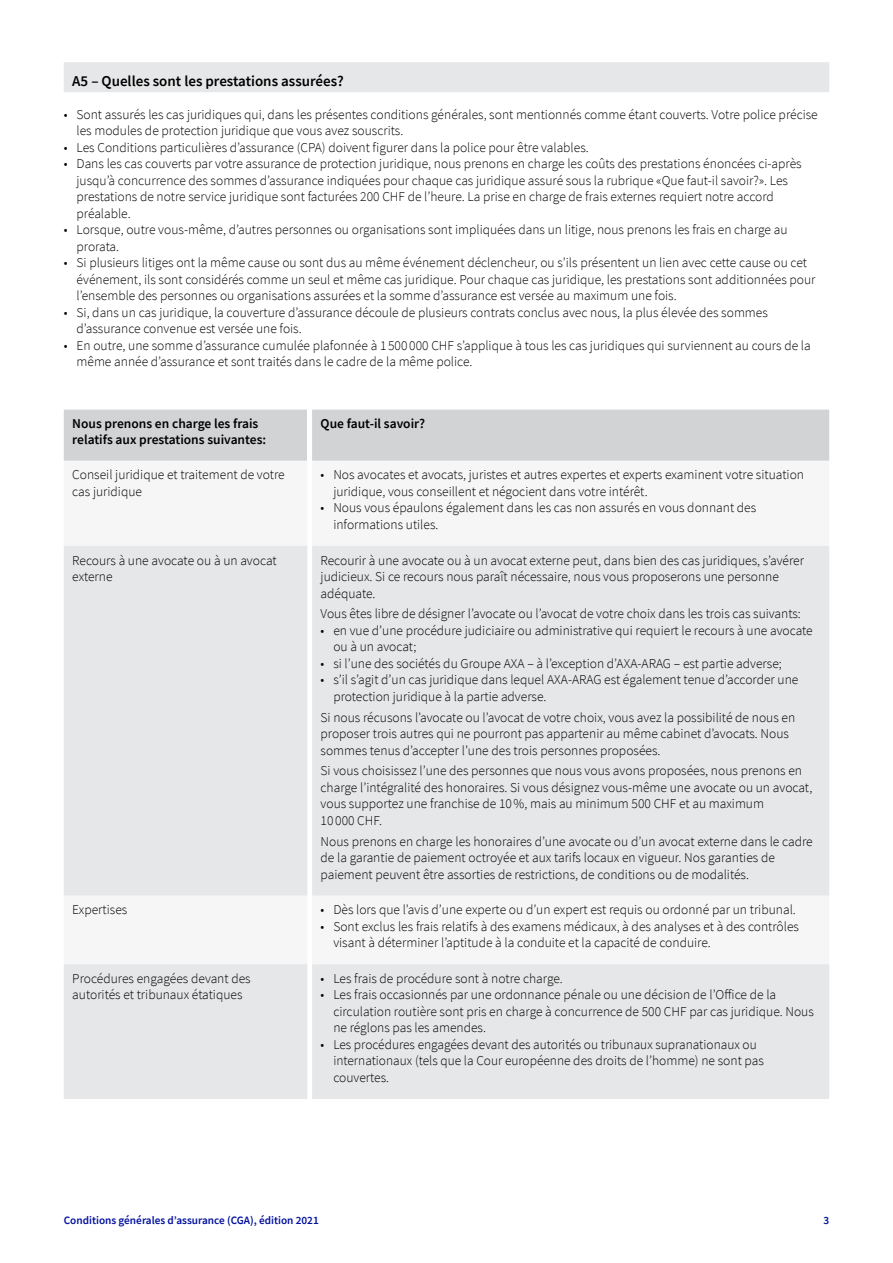
<style>
.page{position:relative;width:893px;height:1263px;background:#fff}
.page>*{position:absolute;margin:0;border:0;box-sizing:border-box;transform-origin:0 0}
.t1{font:600 15px "Source Sans Pro";color:#000}
.t2{font:300 13.5px/16.5px "Source Sans Pro";color:#000}
.t3{font:600 13.5px/15.5px "Source Sans Pro";color:#000}
.t4{font:600 11.25px "Source Sans Pro";color:#00109f}
</style>
<div class="page">
<div style="left:64px;top:62px;width:765px;height:30px;background:#e6e7e8"></div>
<svg style="left:64px;top:410px;width:765px;height:689px"></svg>
<p class="t1" style="left:72px;top:71px;width:273px">A5 – Quelles sont les prestations assurées?</p>
<p class="t2" style="left:77px;top:106px;width:743px;text-indent:-13px">• Sont assurés les cas juridiques qui, dans les présentes conditions générales, sont mentionnés comme étant couverts. Votre police précise les modules de protection juridique que vous avez souscrits.</p>
<p class="t2" style="left:64px;top:139px;width:526px">• Les Conditions particulières d’assurance (CPA) doivent figurer dans la police pour être valables.</p>
<p class="t2" style="left:77px;top:156px;width:727px;text-indent:-13px">• Dans les cas couverts par votre assurance de protection juridique, nous prenons en charge les coûts des prestations énoncées ci-après jusqu’à concurrence des sommes d’assurance indiquées pour chaque cas juridique assuré sous la rubrique «Que faut-il savoir?». Les prestations de notre service juridique sont facturées 200 CHF de l’heure. La prise en charge de frais externes requiert notre accord préalable.</p>
<p class="t2" style="left:77px;top:222px;width:713px;text-indent:-13px">• Lorsque, outre vous-même, d’autres personnes ou organisations sont impliquées dans un litige, nous prenons les frais en charge au prorata.</p>
<p class="t2" style="left:77px;top:255px;width:740px;text-indent:-13px">• Si plusieurs litiges ont la même cause ou sont dus au même événement déclencheur, ou s’ils présentent un lien avec cette cause ou cet événement, ils sont considérés comme un seul et même cas juridique. Pour chaque cas juridique, les prestations sont additionnées pour l’ensemble des personnes ou organisations assurées et la somme d’assurance est versée au maximum une fois.</p>
<p class="t2" style="left:77px;top:304px;width:693px;text-indent:-13px">• Si, dans un cas juridique, la couverture d’assurance découle de plusieurs contrats conclus avec nous, la plus élevée des sommes d’assurance convenue est versée une fois.</p>
<p class="t2" style="left:77px;top:337px;width:736px;text-indent:-13px">• En outre, une somme d’assurance cumulée plafonnée à 1 500 000 CHF s’applique à tous les cas juridiques qui surviennent au cours de la même année d’assurance et sont traités dans le cadre de la même police.</p>
<p class="t3" style="left:72px;top:416px;width:195px">Nous prenons en charge les frais relatifs aux prestations suivantes:</p>
<p class="t3" style="left:321px;top:416px;width:106px">Que faut-il savoir?</p>
<p class="t2" style="left:72px;top:467px;width:214px">Conseil juridique et traitement de votre cas juridique</p>
<p class="t2" style="left:333px;top:467px;width:472px;text-indent:-13px">• Nos avocates et avocats, juristes et autres expertes et experts examinent votre situation juridique, vous conseillent et négocient dans votre intérêt.</p>
<p class="t2" style="left:333px;top:500px;width:424px;text-indent:-13px">• Nous vous épaulons également dans les cas non assurés en vous donnant des informations utiles.</p>
<p class="t2" style="left:72px;top:552px;width:206px">Recours à une avocate ou à un avocat externe</p>
<p class="t2" style="left:321px;top:552px;width:485px">Recourir à une avocate ou à un avocat externe peut, dans bien des cas juridiques, s’avérer judicieux. Si ce recours nous paraît nécessaire, nous vous proposerons une personne adéquate.</p>
<p class="t2" style="left:321px;top:606px;width:482px">Vous êtes libre de désigner l’avocate ou l’avocat de votre choix dans les trois cas suivants:</p>
<p class="t2" style="left:333px;top:622px;width:481px;text-indent:-13px">• en vue d’une procédure judiciaire ou administrative qui requiert le recours à une avocate ou à un avocat;</p>
<p class="t2" style="left:321px;top:655px;width:463px">• si l’une des sociétés du Groupe AXA – à l’exception d’AXA-ARAG – est partie adverse;</p>
<p class="t2" style="left:333px;top:672px;width:467px;text-indent:-13px">• s’il s’agit d’un cas juridique dans lequel AXA-ARAG est également tenue d’accorder une protection juridique à la partie adverse.</p>
<p class="t2" style="left:321px;top:709px;width:476px">Si nous récusons l’avocate ou l’avocat de votre choix, vous avez la possibilité de nous en proposer trois autres qui ne pourront pas appartenir au même cabinet d’avocats. Nous sommes tenus d’accepter l’une des trois personnes proposées.</p>
<p class="t2" style="left:321px;top:762px;width:493px">Si vous choisissez l’une des personnes que nous vous avons proposées, nous prenons en charge l’intégralité des honoraires. Si vous désignez vous-même une avocate ou un avocat, vous supportez une franchise de 10%, mais au minimum 500 CHF et au maximum<br>10 000 CHF.</p>
<p class="t2" style="left:321px;top:833px;width:494px">Nous prenons en charge les honoraires d’une avocate ou d’un avocat externe dans le cadre de la garantie de paiement octroyée et aux tarifs locaux en vigueur. Nos garanties de paiement peuvent être assorties de restrictions, de conditions ou de modalités.</p>
<p class="t2" style="left:72px;top:901px;width:57px">Expertises</p>
<p class="t2" style="left:321px;top:901px;width:477px">• Dès lors que l’avis d’une experte ou d’un expert est requis ou ordonné par un tribunal.</p>
<p class="t2" style="left:333px;top:918px;width:467px;text-indent:-13px">• Sont exclus les frais relatifs à des examens médicaux, à des analyses et à des contrôles visant à déterminer l’aptitude à la conduite et la capacité de conduire.</p>
<p class="t2" style="left:72px;top:970px;width:180px">Procédures engagées devant des autorités et tribunaux étatiques</p>
<p class="t2" style="left:321px;top:970px;width:244px">• Les frais de procédure sont à notre charge.</p>
<p class="t2" style="left:333px;top:986px;width:482px;text-indent:-13px">• Les frais occasionnés par une ordonnance pénale ou une décision de l’Office de la circulation routière sont pris en charge à concurrence de 500 CHF par cas juridique. Nous ne réglons pas les amendes.</p>
<p class="t2" style="left:333px;top:1036px;width:432px;text-indent:-13px">• Les procédures engagées devant des autorités ou tribunaux supranationaux ou internationaux (tels que la Cour européenne des droits de l’homme) ne sont pas couvertes.</p>
<p class="t4" style="left:64px;top:1213px;width:257px">Conditions générales d’assurance (CGA), édition 2021</p>
<p class="t4" style="left:823px;top:1213px;width:7px">3</p>
</div>
